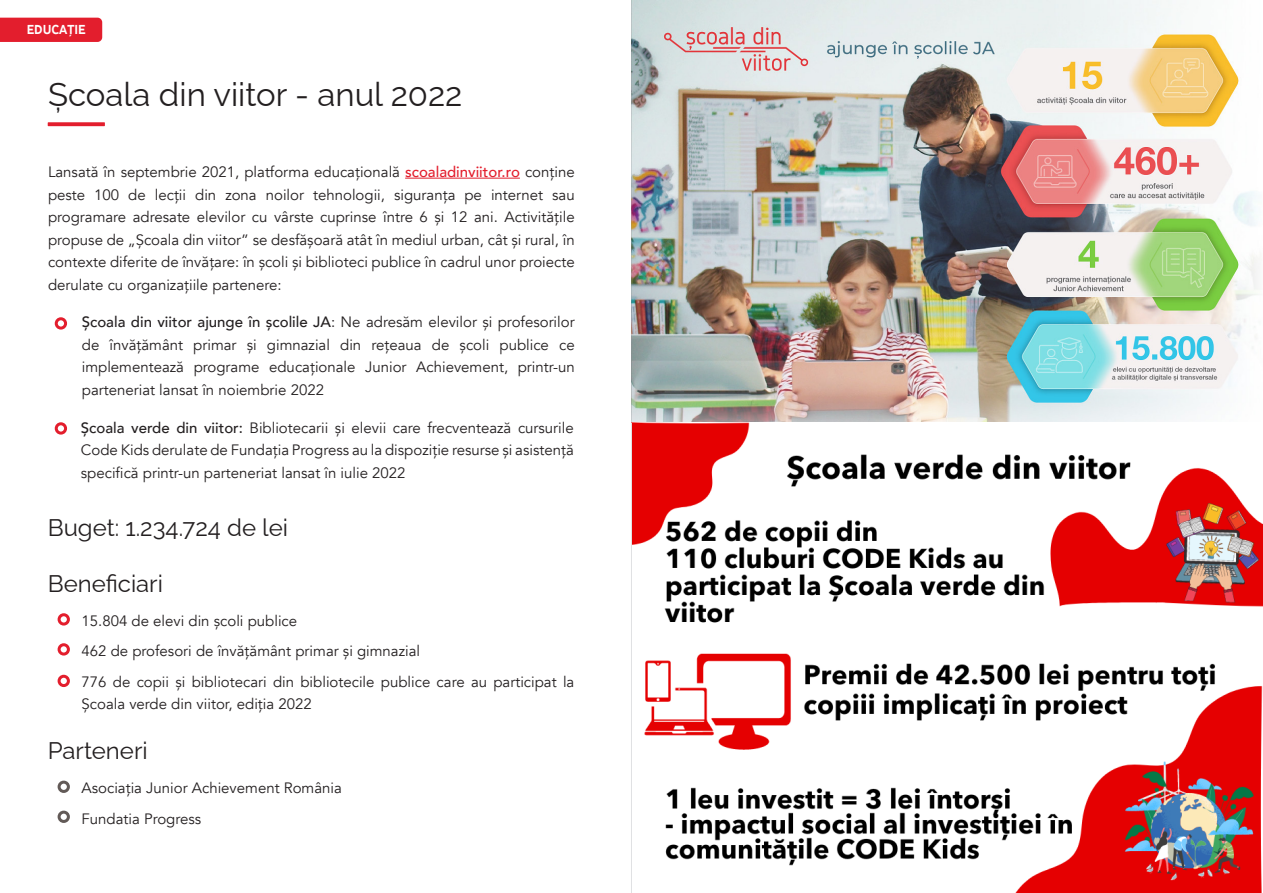
<style>
.page{position:relative;width:1263px;height:893px;background:#fff}
.page>*{position:absolute;margin:0;border:0;box-sizing:border-box;transform-origin:0 0}
.t1{font:100 33px "Raleway";color:#231f20}
.t2{font:100 24px "Raleway";color:#231f20}
.t3{font:15px/22.5px "Avenir";color:#231f20;text-align:justify}
.t4{font:13.5px "Vodafone Rg RO Bold";color:#fff}
.s1{font-weight:500;color:#e31e2d}
.s2{font-weight:500}
</style>
<div class="page">
<div style="left:0;top:18px;width:102px;height:24px;background:#e31e2d"></div>
<svg style="left:48px;top:122px;width:57px;height:4px"></svg>
<hr style="left:405px;top:178px;width:115px;height:1px;background:#e31e2d">
<div style="left:55px;top:317px;width:12px;height:13px;border:3px solid #e31e2d;border-radius:50%"></div>
<div style="left:55px;top:422px;width:12px;height:13px;border:3px solid #e31e2d;border-radius:50%"></div>
<div style="left:58px;top:613px;width:12px;height:12px;border:3px solid #e31e2d;border-radius:50%"></div>
<div style="left:58px;top:643px;width:12px;height:12px;border:3px solid #e31e2d;border-radius:50%"></div>
<div style="left:58px;top:675px;width:12px;height:12px;border:3px solid #e31e2d;border-radius:50%"></div>
<div style="left:58px;top:781px;width:12px;height:12px;border:3px solid #625a57;border-radius:50%"></div>
<div style="left:58px;top:811px;width:12px;height:12px;border:3px solid #625a57;border-radius:50%"></div>
<img style="left:632px;top:0;width:626px;height:423px">
<img style="left:632px;top:423px;width:631px;height:470px">
<hr style="left:631px;top:423px;width:1px;height:470px;background:#e0e1e3">
<p class="t4" style="left:27px;top:22px;width:60px">EDUCA|IE</p>
<p class="t1" style="left:48px;top:68px;width:416px">Școala din viitor - anul 2022</p>
<p class="t3" style="left:48px;top:161px;width:528px">Lansată în septembrie 2021, platforma educațională <span class="s1">scoaladinviitor.ro</span> conține peste 100 de lecții din zona noilor tehnologii, siguranța pe internet sau programare adresate elevilor cu vârste cuprinse între 6 și 12 ani. Activitățile propuse de „Școala din viitor” se desfășoară atât în mediul urban, cât și rural, în contexte diferite de învățare: în școli și biblioteci publice în cadrul unor proiecte derulate cu organizațiile partenere:</p>
<p class="t3" style="left:82px;top:311px;width:494px"><span class="s2">Școala din viitor ajunge în școlile JA</span>: Ne adresăm elevilor și profesorilor de învățământ primar și gimnazial din rețeaua de școli publice ce implementează programe educaționale Junior Achievement, printr-un parteneriat lansat în noiembrie 2022</p>
<p class="t3" style="left:81px;top:417px;width:494px"><span class="s2">Școala verde din viitor:</span> Bibliotecarii și elevii care frecventează cursurile Code Kids derulate de Fundația Progress au la dispoziție resurse și asistență specifică printr-un parteneriat lansat în iulie 2022</p>
<p class="t2" style="left:48px;top:509px;width:242px">Buget: 1.234.724 de lei</p>
<p class="t2" style="left:48px;top:564px;width:117px">Beneficiari</p>
<p class="t3" style="left:82px;top:609px;width:217px">15.804 de elevi din școli publice</p>
<p class="t3" style="left:82px;top:640px;width:340px">462 de profesori de învățământ primar și gimnazial</p>
<p class="t3" style="left:82px;top:671px;width:494px">776 de copii și bibliotecari din bibliotecile publice care au participat la<br>Școala verde din viitor, ediția 2022</p>
<p class="t2" style="left:48px;top:731px;width:101px">Parteneri</p>
<p class="t3" style="left:82px;top:777px;width:262px">Asociația Junior Achievement România</p>
<p class="t3" style="left:82px;top:807px;width:121px">Fundatia Progress</p>
</div>
